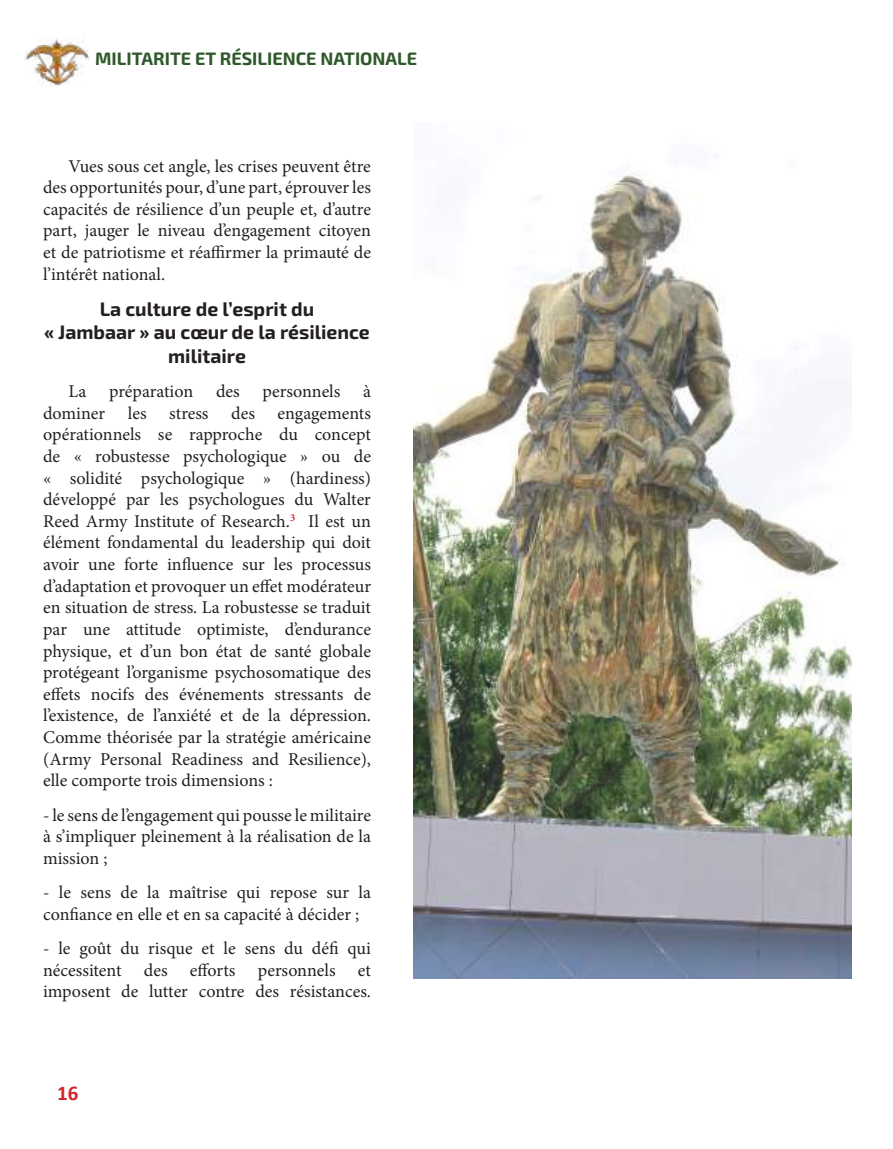
<style>
.page{position:relative;width:893px;height:1149px;background:#fff}
.page>*{position:absolute;margin:0;border:0;box-sizing:border-box;transform-origin:0 0}
.t1{font:700 21px "Calibri";color:#d42429}
.t2{font:700 19.5px/23.4px "Exo 2";color:#241f1f;text-align:center}
.t3{font:18px/21.6px "Minion Pro";color:#241f1f;text-align:justify}
.t4{font:700 18px "Exo 2";color:#2f592b}
</style>
<div class="page">
<img style="left:24px;top:38px;width:64px;height:48px">
<img style="left:414px;top:172px;width:437px;height:806px">
<p class="t4" style="left:95px;top:47px;width:323px">MILITARITE ET RÉSILIENCE NATIONALE</p>
<p class="t3" style="left:43px;top:155px;width:329px;text-indent:26px">Vues sous cet angle, les crises peuvent être des opportunités pour, d’une part, éprouver les capacités de résilience d’un peuple et, d’autre part, jauger le niveau d’engagement citoyen et de patriotisme et réaffirmer la primauté de l’intérêt national.</p>
<p class="t2" style="left:44px;top:298px;width:327px">La culture de l’esprit du<br>« Jambaar » au cœur de la résilience militaire</p>
<p class="t3" style="left:69px;top:380px;width:19px">La</p>
<p class="t3" style="left:109px;top:380px;width:86px">préparation</p>
<p class="t3" style="left:216px;top:380px;width:25px">des</p>
<p class="t3" style="left:263px;top:380px;width:79px">personnels</p>
<p class="t3" style="left:363px;top:380px;width:9px">à</p>
<p class="t3" style="left:43px;top:402px;width:64px">dominer</p>
<p class="t3" style="left:128px;top:402px;width:20px">les</p>
<p class="t3" style="left:169px;top:402px;width:41px">stress</p>
<p class="t3" style="left:231px;top:402px;width:25px">des</p>
<p class="t3" style="left:43px;top:402px;width:329px;text-indent:234px">engagements opérationnels se rapproche du concept de « robustesse psychologique » ou de « solidité psychologique » (hardiness) développé par les psychologues du Walter Reed Army Institute of Research.<sup>3</sup> Il est un élément fondamental du leadership qui doit avoir une forte influence sur les processus d’adaptation et provoquer un effet modérateur en situation de stress. La robustesse se traduit par une attitude optimiste, d’endurance physique, et d’un bon état de santé globale protégeant l’organisme psychosomatique des effets nocifs des événements stressants de l’existence, de l’anxiété et de la dépression.<br>Comme théorisée par la stratégie américaine (Army Personal Readiness and Resilience), elle comporte trois dimensions :</p>
<p class="t3" style="left:43px;top:803px;width:329px">- le sens de l’engagement qui pousse le militaire à s’impliquer pleinement à la réalisation de la mission ;</p>
<p class="t3" style="left:43px;top:881px;width:329px">- le sens de la maîtrise qui repose sur la confiance en elle et en sa capacité à décider ;</p>
<p class="t3" style="left:43px;top:937px;width:329px">- le goût du risque et le sens du défi qui nécessitent des efforts personnels et imposent de lutter contre des résistances.</p>
<p class="t1" style="left:57px;top:1079px;width:23px">16</p>
</div>
